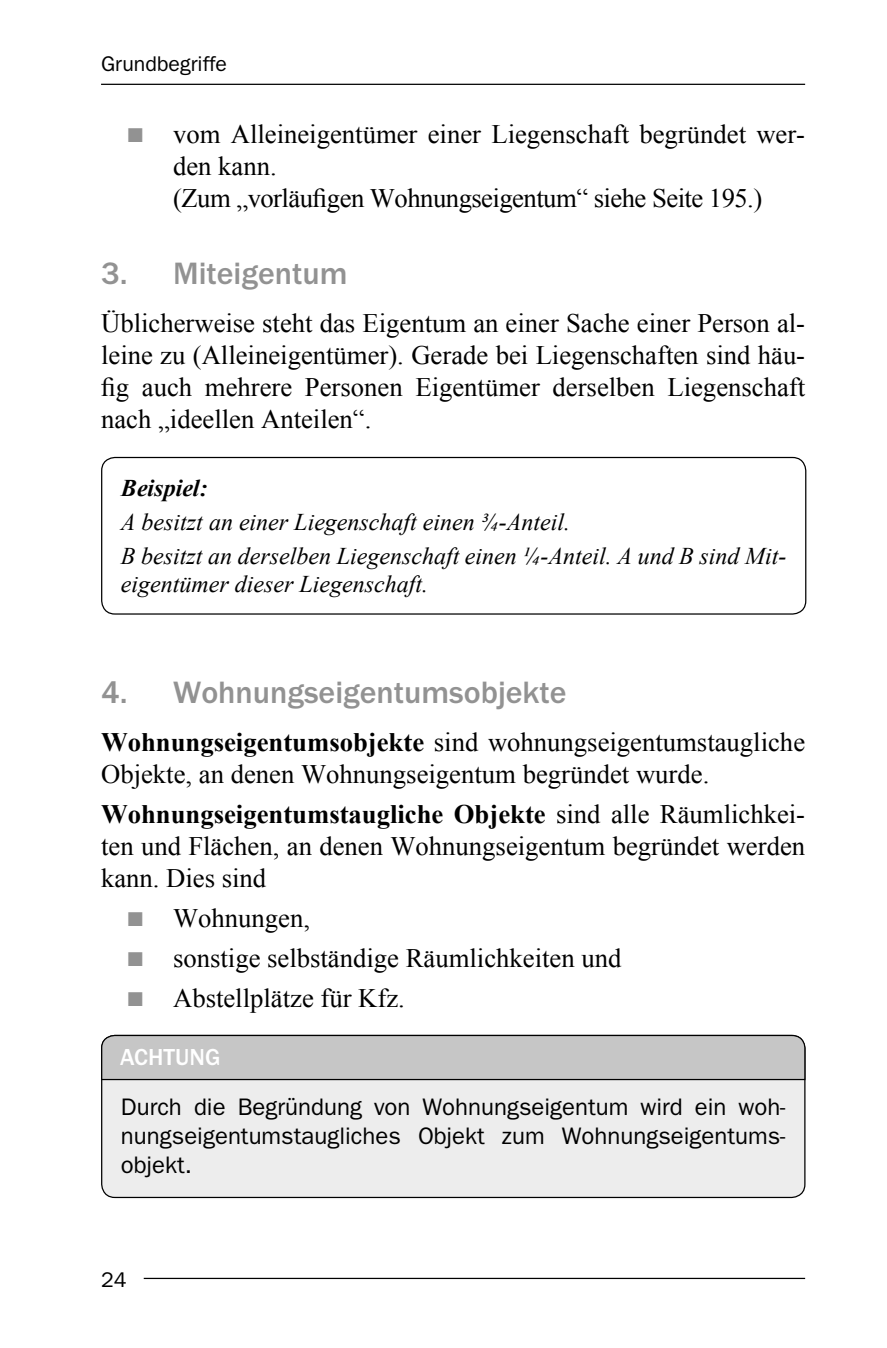
<style>
.page{position:relative;width:887px;height:1348px;background:#fff}
.page>*{position:absolute;margin:0;border:0;box-sizing:border-box;transform-origin:0 0}
.t1{font:500 32px "ITC Franklin Gothic Std";color:#929292}
.t2{font:26.75px/32px "Times New Roman";color:#000}
.t3{font:italic 24px/34px "Times New Roman";color:#000}
.t4{font:24px/28.8px "ITC Franklin Gothic Std";color:#000;text-align:justify}
.t5{font:italic 700 24px "Times New Roman";color:#000}
.t6{font:500 24px "ITC Franklin Gothic Std";color:#fff}
.t7{font:21.25px "ITC Franklin Gothic Std";color:#000}
.s1{color:#929292}
.s2{font-weight:700}
</style>
<div class="page">
<hr style="left:101px;top:84px;width:703px;height:1px;background:#000">
<hr style="left:144px;top:1277px;width:660px;height:1px;background:#000">
<div style="left:101px;top:457px;width:705px;height:157px;border:1px solid #000;border-radius:13px"></div>
<div style="left:102px;top:1035px;width:702px;height:162px;background:#ededed;border-radius:13px"></div>
<svg style="left:101px;top:1034px;width:704px;height:46px;background:#bababa"></svg>
<p class="t7" style="left:101px;top:52px;width:127px">Grundbegriffe</p>
<p class="t2" style="left:173px;top:118px;width:633px;text-indent:-45px"><span class="s1">■</span> vom Alleineigentümer einer Liegenschaft begründet wer&shy;den kann.<br>(Zum „vorläufigen Wohnungseigentum“ siehe Seite 195.)</p>
<p class="t1" style="left:101px;top:256px;width:248px">3. Miteigentum</p>
<p class="t2" style="left:101px;top:307px;width:705px;text-align:justify">Üblicherweise steht das Eigentum an einer Sache einer Person al&shy;leine zu (Alleineigentümer). Gerade bei Liegenschaften sind häu&shy;fig auch mehrere Personen Eigentümer derselben Liegenschaft nach „ideellen Anteilen“.</p>
<p class="t5" style="left:121px;top:471px;width:88px">Beispiel:</p>
<p class="t3" style="left:121px;top:504px;width:666px">A besitzt an einer Liegenschaft einen ¾-Anteil.<br>B besitzt an derselben Liegenschaft einen ¼-Anteil. A und B sind Mit-</p>
<p class="t3" style="left:121px;top:567px;width:308px">eigentümer dieser Liegenschaft.</p>
<p class="t1" style="left:101px;top:675px;width:467px">4. Wohnungseigentumsobjekte</p>
<p class="t2" style="left:101px;top:726px;width:705px"><span class="s2">Wohnungseigentumsobjekte</span> sind wohnungseigentumstaugliche<br>Objekte, an denen Wohnungseigentum begründet wurde.</p>
<p class="t2" style="left:101px;top:798px;width:705px;text-align:justify"><span class="s2">Wohnungseigentumstaugliche Objekte</span> sind alle Räumlichkei&shy;ten und Flächen, an denen Wohnungseigentum begründet werden kann. Dies sind</p>
<p class="t2" style="left:128px;top:902px;width:184px"><span class="s1">■</span> Wohnungen,</p>
<p class="t2" style="left:128px;top:942px;width:495px"><span class="s1">■</span> sonstige selbständige Räumlichkeiten und</p>
<p class="t2" style="left:128px;top:981px;width:278px"><span class="s1">■</span> Abstellplätze für Kfz.</p>
<p class="t6" style="left:120px;top:1043px;width:99px">achtung</p>
<p class="t4" style="left:121px;top:1092px;width:665px">Durch die Begründung von Wohnungseigentum wird ein woh&shy;nungseigentumstaugliches Objekt zum Wohnungseigentums&shy;objekt.</p>
<p class="t7" style="left:101px;top:1267px;width:27px">24</p>
</div>
